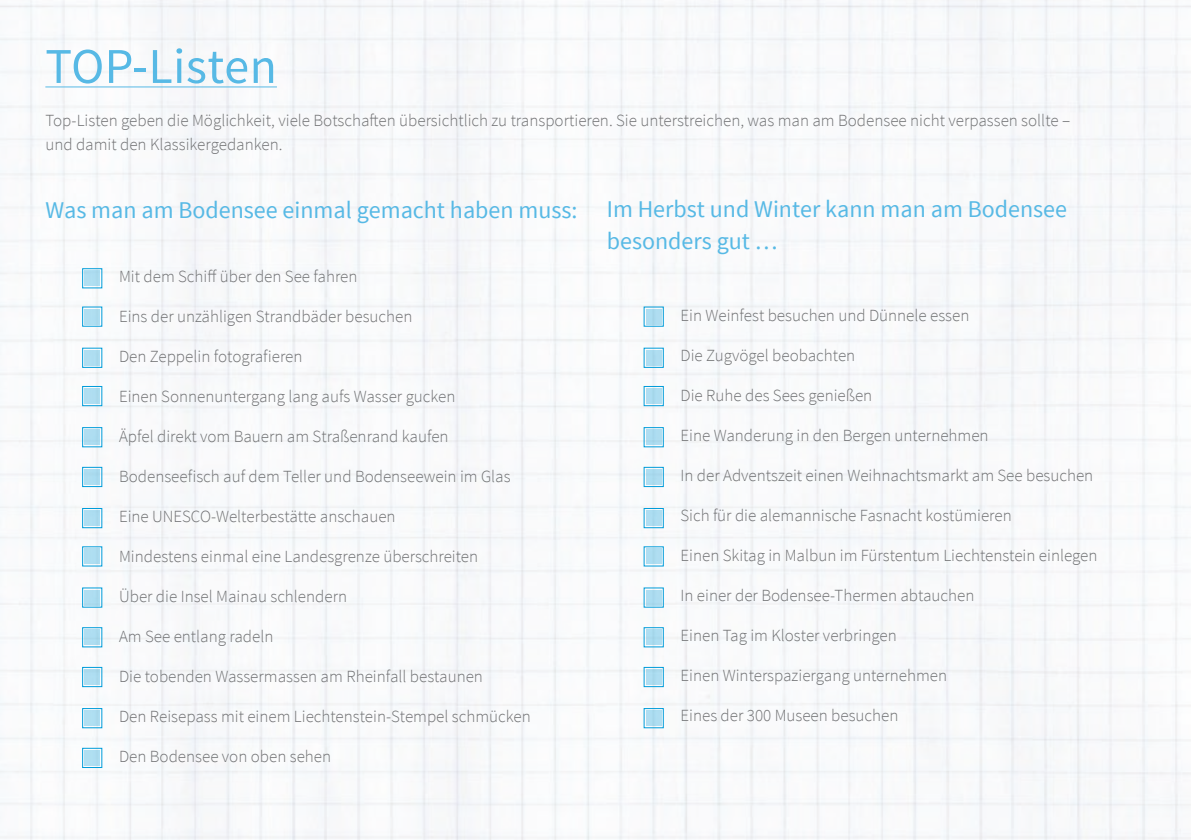
<style>
.page{position:relative;width:1191px;height:840px;background:#fff}
.page>*{position:absolute;margin:0;border:0;box-sizing:border-box;transform-origin:0 0}
.t1{font:50px "Source Sans Pro";letter-spacing:.01em;color:#57b9e5}
.t2{font:24px/32px "Source Sans Pro";color:#57b9e5}
.t3{font:300 17px/24px "Source Sans Pro";color:#707173}
</style>
<div class="page">
<img style="left:0;top:0;width:1191px;height:839px">
<hr style="left:45px;top:87px;width:232px;height:1px;background:#57b9e5">
<div style="left:84px;top:270px;width:16px;height:16px;background:#aeddf1"></div>
<div style="left:82px;top:268px;width:20px;height:20px;border:1px solid #009cda"></div>
<div style="left:84px;top:308px;width:16px;height:16px;background:#afdef1"></div>
<div style="left:84px;top:349px;width:16px;height:16px;background:#aedef1"></div>
<div style="left:82px;top:348px;width:20px;height:19px;border:1px solid #009cda"></div>
<div style="left:84px;top:388px;width:16px;height:16px;background:#aeddf1"></div>
<div style="left:82px;top:386px;width:20px;height:19px;border:1px solid #009cda"></div>
<div style="left:84px;top:429px;width:16px;height:16px;background:#acdcf1"></div>
<div style="left:82px;top:427px;width:20px;height:20px;border:1px solid #009cda"></div>
<div style="left:84px;top:469px;width:16px;height:15px;background:#abddf1"></div>
<div style="left:82px;top:467px;width:20px;height:19px;border:1px solid #009cda"></div>
<div style="left:84px;top:510px;width:16px;height:15px;background:#aeddf1"></div>
<div style="left:82px;top:508px;width:20px;height:19px;border:1px solid #009cda"></div>
<div style="left:84px;top:548px;width:16px;height:16px;background:#aedef1"></div>
<div style="left:84px;top:589px;width:16px;height:16px;background:#aeddf1"></div>
<div style="left:84px;top:629px;width:16px;height:15px;background:#aeddf1"></div>
<div style="left:82px;top:627px;width:20px;height:19px;border:1px solid #009cda"></div>
<div style="left:84px;top:668px;width:16px;height:16px;background:#aeddf1"></div>
<div style="left:82px;top:666px;width:20px;height:20px;border:1px solid #009cda"></div>
<div style="left:84px;top:709px;width:16px;height:16px;background:#afdff1"></div>
<div style="left:82px;top:708px;width:20px;height:19px;border:1px solid #009cda"></div>
<div style="left:84px;top:749px;width:16px;height:16px;background:#afdff1"></div>
<div style="left:82px;top:747px;width:20px;height:20px;border:1px solid #009cda"></div>
<div style="left:646px;top:308px;width:15px;height:16px;background:#aeddf1"></div>
<div style="left:646px;top:349px;width:15px;height:16px;background:#aeddf1"></div>
<div style="left:646px;top:388px;width:15px;height:16px;background:#aeddf1"></div>
<div style="left:646px;top:429px;width:15px;height:16px;background:#acddf0"></div>
<div style="left:646px;top:469px;width:15px;height:15px;background:#acdcf0"></div>
<div style="left:646px;top:510px;width:15px;height:15px;background:#adddf1"></div>
<div style="left:646px;top:548px;width:15px;height:16px;background:#aeddf1"></div>
<div style="left:646px;top:589px;width:15px;height:16px;background:#adddf1"></div>
<div style="left:646px;top:629px;width:15px;height:15px;background:#abddf1"></div>
<div style="left:646px;top:668px;width:15px;height:16px;background:#adddf1"></div>
<div style="left:646px;top:709px;width:15px;height:16px;background:#aeddf1"></div>
<h1 class="t1" style="left:45px;top:35px;width:233px">TOP-Listen</h1>
<p class="t3" style="left:45px;top:109px;width:1026px">Top-Listen geben die Möglichkeit, viele Botschaften übersichtlich zu transportieren. Sie unterstreichen, was man am Bodensee nicht verpassen sollte – und damit den Klassikergedanken.</p>
<h2 class="t2" style="left:45px;top:194px;width:534px">Was man am Bodensee einmal gemacht haben muss:</h2>
<p class="t3" style="left:119px;top:264px;width:240px">Mit dem Schiff über den See fahren</p>
<p class="t3" style="left:119px;top:304px;width:295px">Eins der unzähligen Strandbäder besuchen</p>
<p class="t3" style="left:119px;top:344px;width:185px">Den Zeppelin fotografieren</p>
<p class="t3" style="left:119px;top:384px;width:338px">Einen Sonnenuntergang lang aufs Wasser gucken</p>
<p class="t3" style="left:119px;top:424px;width:331px">Äpfel direkt vom Bauern am Straßenrand kaufen</p>
<p class="t3" style="left:119px;top:464px;width:393px">Bodenseefisch auf dem Teller und Bodenseewein im Glas</p>
<p class="t3" style="left:119px;top:504px;width:278px">Eine UNESCO-Welterbestätte anschauen</p>
<p class="t3" style="left:119px;top:544px;width:361px">Mindestens einmal eine Landesgrenze überschreiten</p>
<p class="t3" style="left:119px;top:584px;width:229px">Über die Insel Mainau schlendern</p>
<p class="t3" style="left:119px;top:624px;width:156px">Am See entlang radeln</p>
<p class="t3" style="left:119px;top:664px;width:365px">Die tobenden Wassermassen am Rheinfall bestaunen</p>
<p class="t3" style="left:119px;top:704px;width:413px">Den Reisepass mit einem Liechtenstein-Stempel schmücken</p>
<p class="t3" style="left:119px;top:744px;width:214px">Den Bodensee von oben sehen</p>
<h2 class="t2" style="left:607px;top:193px;width:462px">Im Herbst und Winter kann man am Bodensee besonders gut …</h2>
<p class="t3" style="left:680px;top:303px;width:290px">Ein Weinfest besuchen und Dünnele essen</p>
<p class="t3" style="left:680px;top:343px;width:176px">Die Zugvögel beobachten</p>
<p class="t3" style="left:680px;top:383px;width:193px">Die Ruhe des Sees genießen</p>
<p class="t3" style="left:680px;top:423px;width:310px">Eine Wanderung in den Bergen unternehmen</p>
<p class="t3" style="left:680px;top:463px;width:414px">In der Adventszeit einen Weihnachtsmarkt am See besuchen</p>
<p class="t3" style="left:680px;top:503px;width:333px">Sich für die alemannische Fasnacht kostümieren</p>
<p class="t3" style="left:680px;top:543px;width:418px">Einen Skitag in Malbun im Fürstentum Liechtenstein einlegen</p>
<p class="t3" style="left:680px;top:583px;width:295px">In einer der Bodensee-Thermen abtauchen</p>
<p class="t3" style="left:680px;top:623px;width:218px">Einen Tag im Kloster verbringen</p>
<p class="t3" style="left:680px;top:663px;width:268px">Einen Winterspaziergang unternehmen</p>
<p class="t3" style="left:680px;top:703px;width:219px">Eines der 300 Museen besuchen</p>
</div>
